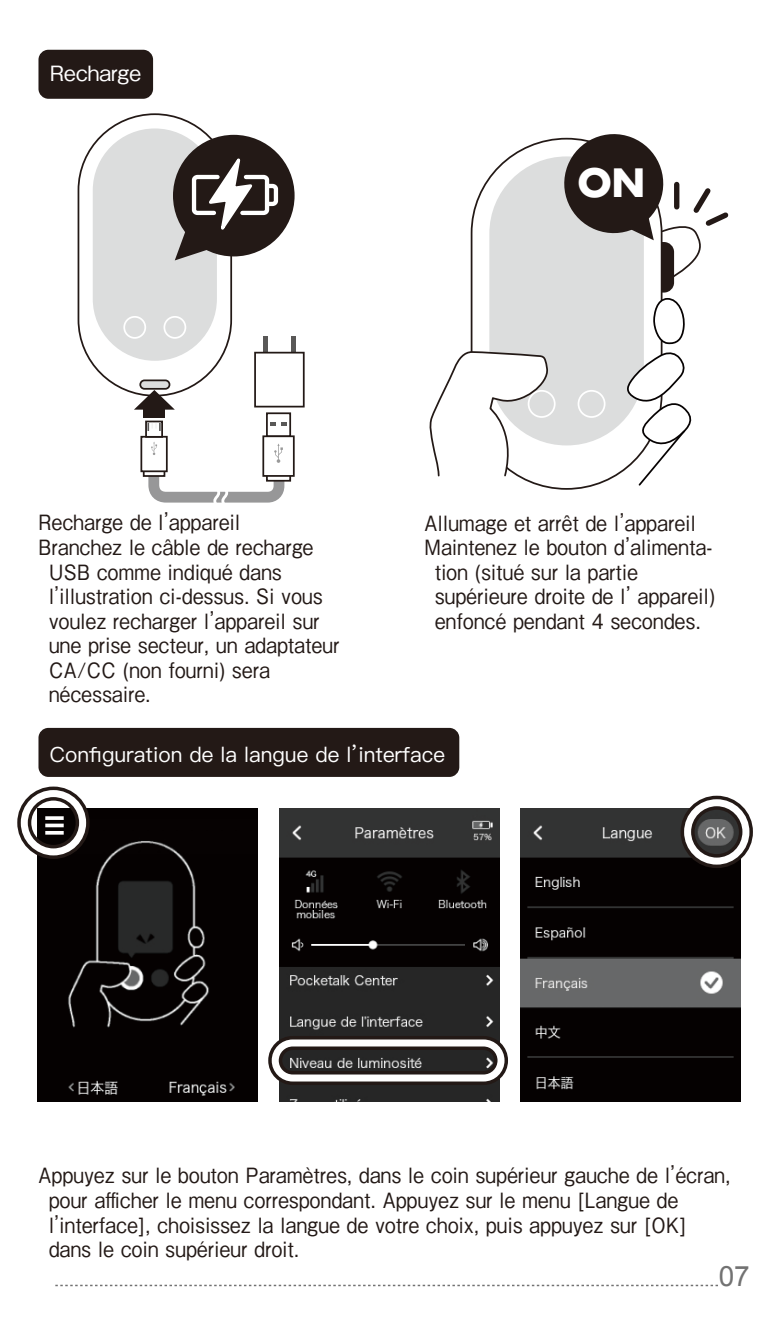
<style>
.page{position:relative;width:774px;height:1340px;background:#fff}
.page>*{position:absolute;margin:0;border:0;box-sizing:border-box;transform-origin:0 0}
.t1{font:700 38.15px "Futura";color:#fff}
.t2{font:28px "Arial";color:#727272}
.t3{font:500 21px/24.5px "Gothic BBB Pro";letter-spacing:.02em;color:#231916;scale:.9 1}
.t4{font:21px "Ping Fang SC";color:#fff}
.t5{font:500 21px "Gothic BBB Pro";color:#fff}
</style>
<div class="page">
<img style="left:521px;top:808px;width:220px;height:293px">
<img style="left:279px;top:808px;width:220px;height:293px">
<svg style="left:55px;top:1284px;width:663px;height:2px"></svg>
<div style="left:38px;top:50px;width:115px;height:49px;background:#231916;border-radius:10px"></div>
<div style="left:38px;top:728px;width:421px;height:49px;background:#231916;border-radius:10px"></div>
<div style="left:489px;top:156px;width:155px;height:289px;background:#dcdddd;border-radius:77px"></div>
<div style="left:528px;top:390px;width:28px;height:28px;border:2px solid #fff;border-radius:50%"></div>
<svg style="left:429px;top:350px;width:122px;height:127px"></svg>
<svg style="left:558px;top:134px;width:171px;height:353px"></svg>
<div style="left:93px;top:128px;width:124px;height:233px;background:#dcdddd;border-radius:62px"></div>
<div style="left:123px;top:316px;width:23px;height:23px;border:2px solid #fff;border-radius:50%"></div>
<div style="left:163px;top:316px;width:23px;height:23px;border:2px solid #fff;border-radius:50%"></div>
<div style="left:140px;top:380px;width:29px;height:9px;background:#dcdddd;border-radius:4px"></div>
<div style="left:139px;top:379px;width:31px;height:11px;border:2px solid #231916;border-radius:4px"></div>
<div style="left:143px;top:406px;width:22px;height:12px;background:#231916"></div>
<svg style="left:134px;top:390px;width:41px;height:19px"></svg>
<div style="left:263px;top:337px;width:5px;height:18px;background:#595857"></div>
<hr style="left:291px;top:337px;width:4px;height:18px;background:#595857">
<div style="left:254px;top:352px;width:51px;height:55px;background:#fff;border:2px solid #231916"></div>
<div style="left:266px;top:412px;width:25px;height:25px;background:#fff;border:2px solid #231916"></div>
<div style="left:266px;top:454px;width:25px;height:27px;background:#231916"></div>
<div style="left:262px;top:435px;width:33px;height:42px;background:#fff;border:2px solid #231916"></div>
<svg style="left:282px;top:422px;width:5px;height:4px"></svg>
<svg style="left:270px;top:422px;width:5px;height:4px"></svg>
<div style="left:140px;top:436px;width:28px;height:36px;background:#fff;border:2px solid #231916"></div>
<div style="left:145px;top:420px;width:18px;height:18px;background:#fff;border:2px solid #231916"></div>
<svg style="left:147px;top:423px;width:14px;height:8px"></svg>
<svg style="left:143px;top:442px;width:147px;height:61px"></svg>
<div style="left:173px;top:135px;width:122px;height:121px;background:#231916;border-radius:50%"></div>
<svg style="left:175px;top:145px;width:105px;height:115px"></svg>
<div style="left:680px;top:795px;width:73px;height:73px;border:14px solid #231916;border-radius:50%"></div>
<div style="left:684px;top:799px;width:65px;height:65px;border:7px solid #fff;border-radius:50%"></div>
<div style="left:268px;top:1036px;width:240px;height:49px;border:14px solid #231916;border-radius:18px"></div>
<div style="left:272px;top:1039px;width:232px;height:42px;border:7px solid #fff;border-radius:18px"></div>
<img style="left:38px;top:808px;width:220px;height:293px">
<div style="left:17px;top:786px;width:73px;height:73px;border:14px solid #231916;border-radius:50%"></div>
<div style="left:21px;top:790px;width:65px;height:65px;border:7px solid #fff;border-radius:50%"></div>
<p class="t5" style="left:50px;top:56px;width:93px">Recharge</p>
<h1 class="t1" style="left:577px;top:155px;width:70px">ON</h1>
<p class="t3" style="left:38px;top:507px;width:225px">Recharge de l’appareil</p>
<p class="t3" style="left:38px;top:532px;width:307px">Branchez le câble de recharge</p>
<p class="t3" style="left:49px;top:556px;width:260px">USB comme indiqué dans</p>
<p class="t3" style="left:49px;top:581px;width:306px">l’illustration ci-dessus. Si vous</p>
<p class="t3" style="left:49px;top:605px;width:302px">voulez recharger l’appareil sur</p>
<p class="t3" style="left:49px;top:630px;width:324px">une prise secteur, un adaptateur</p>
<p class="t3" style="left:49px;top:655px;width:247px">CA/CC (non fourni) sera</p>
<p class="t3" style="left:49px;top:679px;width:114px">nécessaire.</p>
<p class="t3" style="left:424px;top:508px;width:303px">Allumage et arrêt de l’appareil</p>
<p class="t3" style="left:424px;top:532px;width:321px">Maintenez le bouton d’alimenta-</p>
<p class="t3" style="left:435px;top:557px;width:227px">tion (situé sur la partie</p>
<p class="t3" style="left:435px;top:581px;width:313px">supérieure droite de l’appareil)</p>
<p class="t3" style="left:435px;top:606px;width:296px">enfoncé pendant 4 secondes.</p>
<p class="t4" style="left:50px;top:741px;width:397px">Configuration de la langue de l’interface</p>
<p class="t3" style="left:49px;top:1160px;width:759px;text-indent:-11px">Appuyez sur le bouton Paramètres, dans le coin supérieur gauche de l’écran, pour afficher le menu correspondant. Appuyez sur le menu [Langue de l’interface], choisissez la langue de votre choix, puis appuyez sur [OK] dans le coin supérieur droit.</p>
<h2 class="t2" style="left:719px;top:1257px;width:33px">07</h2>
</div>
